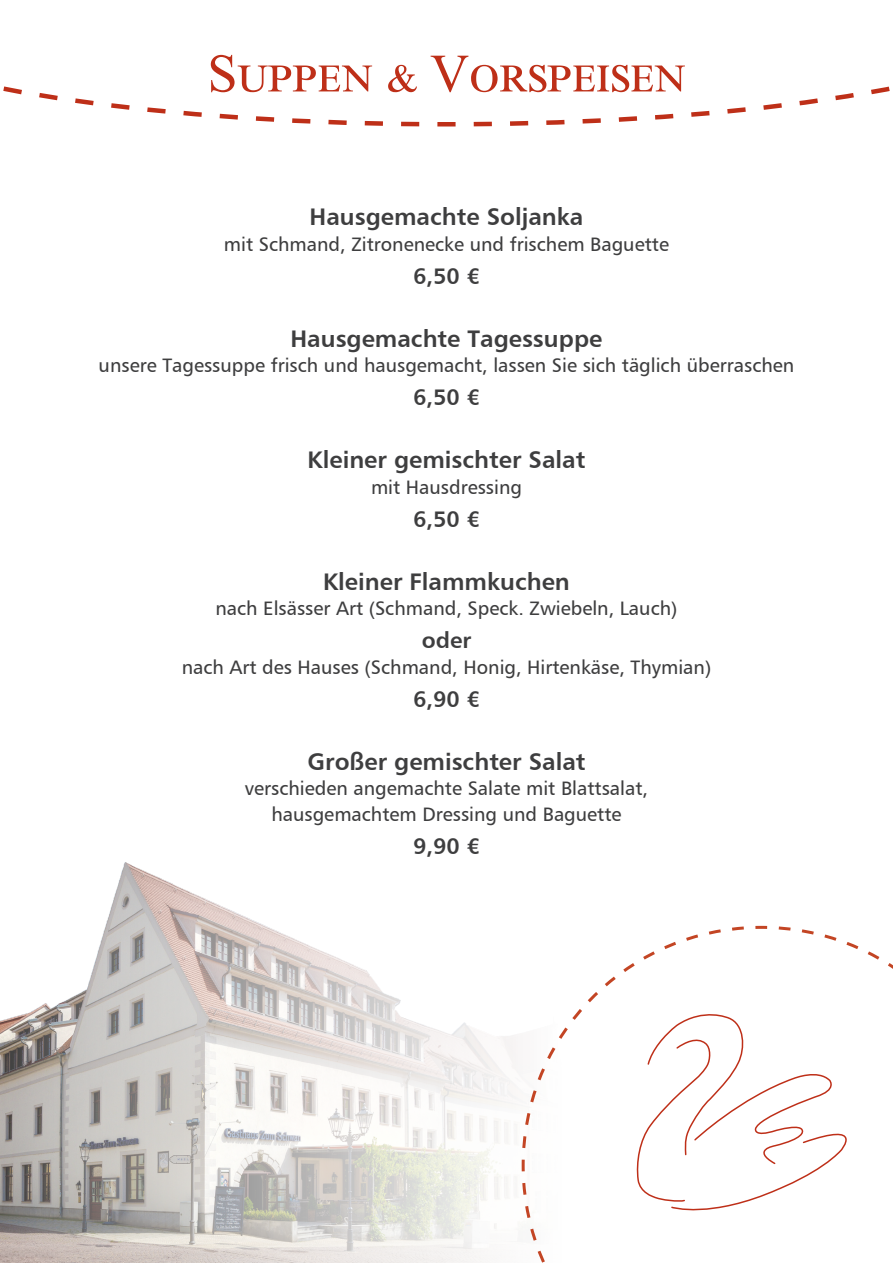
<style>
.page{position:relative;width:893px;height:1263px;background:#fff}
.page>*{position:absolute;margin:0;border:0;box-sizing:border-box;transform-origin:0 0}
.t1{font:54px "Times New Roman";color:#be2f18}
.t2{font:24px "Humanist 777 BT Bold B";color:#3e3e3f}
.t3{font:22.5px "Humanist 777 BT Bold B";color:#3e3e3f}
.t4{font:19.5px "Humanist 777 BT Roman B";color:#3e3e3f}
</style>
<div class="page">
<img style="left:0;top:862px;width:516px;height:401px">
<svg style="left:521px;top:925px;width:372px;height:338px"></svg>
<svg style="left:3px;top:86px;width:887px;height:41px"></svg>
<svg style="left:636px;top:1007px;width:230px;height:212px"></svg>
<p class="t1" style="left:207px;top:35px;width:480px">Suppen &amp; Vorspeisen</p>
<p class="t2" style="left:310px;top:201px;width:275px">Hausgemachte Soljanka</p>
<p class="t4" style="left:224px;top:232px;width:447px">mit Schmand, Zitronenecke und frischem Baguette</p>
<p class="t3" style="left:413px;top:261px;width:68px">6,50 €</p>
<p class="t2" style="left:290px;top:323px;width:314px">Hausgemachte Tagessuppe</p>
<p class="t4" style="left:99px;top:353px;width:697px">unsere Tagessuppe frisch und hausgemacht, lassen Sie sich täglich überraschen</p>
<p class="t3" style="left:413px;top:383px;width:68px">6,50 €</p>
<p class="t2" style="left:308px;top:444px;width:279px">Kleiner gemischter Salat</p>
<p class="t4" style="left:371px;top:475px;width:152px">mit Hausdressing</p>
<p class="t3" style="left:413px;top:504px;width:68px">6,50 €</p>
<p class="t2" style="left:323px;top:566px;width:248px">Kleiner Flammkuchen</p>
<p class="t4" style="left:215px;top:596px;width:464px">nach Elsässer Art (Schmand, Speck. Zwiebeln, Lauch)</p>
<p class="t3" style="left:422px;top:626px;width:51px">oder</p>
<p class="t4" style="left:182px;top:655px;width:531px">nach Art des Hauses (Schmand, Honig, Hirtenkäse, Thymian)</p>
<p class="t3" style="left:413px;top:684px;width:68px">6,90 €</p>
<p class="t2" style="left:307px;top:746px;width:280px">Großer gemischter Salat</p>
<p class="t4" style="left:245px;top:776px;width:405px">verschieden angemachte Salate mit Blattsalat,</p>
<p class="t4" style="left:271px;top:802px;width:352px">hausgemachtem Dressing und Baguette</p>
<p class="t3" style="left:413px;top:831px;width:68px">9,90 €</p>
</div>
